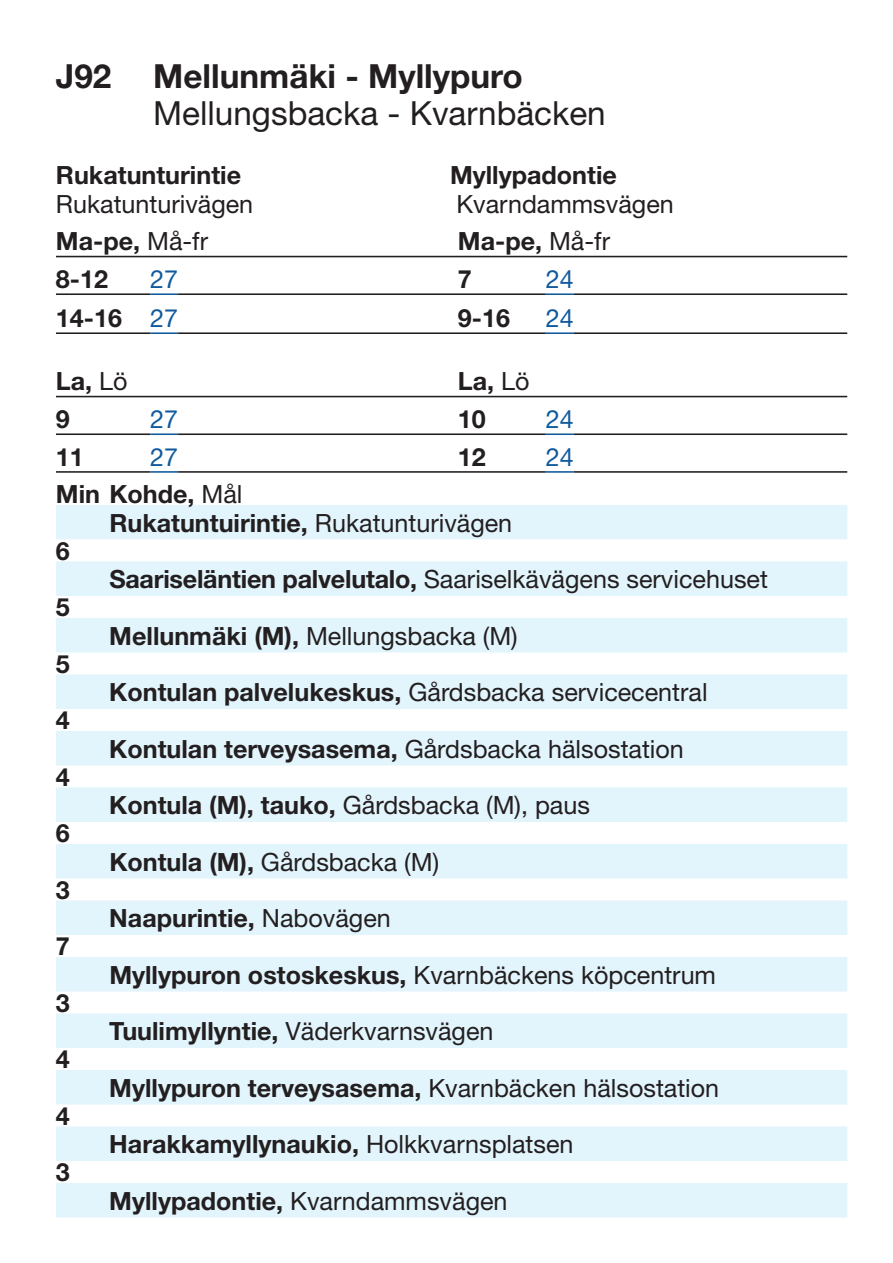
<style>
.page{position:relative;width:893px;height:1263px;background:#fff}
.page>*{position:absolute;margin:0;border:0;box-sizing:border-box;transform-origin:0 0}
.t1{font:33.3px "Helvetica Neue";color:#231f20}
.t2{font:700 33.3px "Helvetica Neue";color:#231f20}
.t3{font:25.05px "Helvetica Neue";color:#231f20}
.t4{font:700 25.05px "Helvetica Neue";color:#231f20}
.t5{font:25.05px "Helvetica Neue";color:#105a9d}
.s1{font-weight:400}
.s2{font-weight:400;color:#105a9d}
.s3{font-weight:700}
</style>
<div class="page">
<hr style="left:56px;top:256px;width:791px;height:1px;background:#231f20">
<hr style="left:56px;top:293px;width:94px;height:2px;background:#231f20">
<hr style="left:150px;top:293px;width:28px;height:2px;background:#105a9d">
<hr style="left:178px;top:293px;width:368px;height:2px;background:#231f20">
<hr style="left:546px;top:293px;width:28px;height:2px;background:#105a9d">
<hr style="left:574px;top:293px;width:273px;height:2px;background:#231f20">
<hr style="left:56px;top:396px;width:791px;height:1px;background:#231f20">
<hr style="left:56px;top:433px;width:94px;height:2px;background:#231f20">
<hr style="left:150px;top:433px;width:28px;height:2px;background:#105a9d">
<hr style="left:178px;top:433px;width:368px;height:2px;background:#231f20">
<hr style="left:546px;top:433px;width:28px;height:2px;background:#105a9d">
<hr style="left:574px;top:433px;width:273px;height:2px;background:#231f20">
<hr style="left:56px;top:471px;width:94px;height:2px;background:#231f20">
<hr style="left:150px;top:471px;width:28px;height:2px;background:#105a9d">
<hr style="left:178px;top:471px;width:368px;height:2px;background:#231f20">
<hr style="left:546px;top:471px;width:28px;height:2px;background:#105a9d">
<hr style="left:574px;top:471px;width:273px;height:2px;background:#231f20">
<div style="left:56px;top:505px;width:791px;height:34px;background:#e2f4fc"></div>
<div style="left:56px;top:561px;width:791px;height:35px;background:#e2f4fc"></div>
<div style="left:56px;top:618px;width:791px;height:34px;background:#e2f4fc"></div>
<div style="left:56px;top:674px;width:791px;height:35px;background:#e2f4fc"></div>
<div style="left:56px;top:731px;width:791px;height:34px;background:#e2f4fc"></div>
<div style="left:56px;top:787px;width:791px;height:35px;background:#e2f4fc"></div>
<div style="left:56px;top:844px;width:791px;height:35px;background:#e2f4fc"></div>
<div style="left:56px;top:900px;width:791px;height:35px;background:#e2f4fc"></div>
<div style="left:56px;top:957px;width:791px;height:35px;background:#e2f4fc"></div>
<div style="left:56px;top:1014px;width:791px;height:34px;background:#e2f4fc"></div>
<div style="left:56px;top:1070px;width:791px;height:35px;background:#e2f4fc"></div>
<div style="left:56px;top:1127px;width:791px;height:34px;background:#e2f4fc"></div>
<div style="left:56px;top:1183px;width:791px;height:35px;background:#e2f4fc"></div>
<hr style="left:56px;top:332px;width:94px;height:2px;background:#231f20">
<hr style="left:150px;top:332px;width:28px;height:2px;background:#105a9d">
<hr style="left:178px;top:332px;width:368px;height:2px;background:#231f20">
<hr style="left:546px;top:332px;width:28px;height:2px;background:#105a9d">
<hr style="left:574px;top:332px;width:273px;height:2px;background:#231f20">
<h1 class="t2" style="left:56px;top:56px;width:57px">J92</h1>
<h1 class="t2" style="left:153px;top:56px;width:371px">Mellunmäki - Myllypuro</h1>
<h1 class="t1" style="left:153px;top:93px;width:454px">Mellungsbacka - Kvarnbäcken</h1>
<p class="t4" style="left:56px;top:160px;width:187px">Rukatunturintie</p>
<p class="t4" style="left:450px;top:160px;width:168px">Myllypadontie</p>
<p class="t3" style="left:56px;top:189px;width:199px">Rukatunturivägen</p>
<p class="t3" style="left:456px;top:189px;width:219px">Kvarndammsvägen</p>
<p class="t4" style="left:56px;top:226px;width:154px">Ma-pe, <span class="s1">Må-fr</span></p>
<p class="t4" style="left:458px;top:226px;width:154px">Ma-pe, <span class="s1">Må-fr</span></p>
<p class="t4" style="left:56px;top:264px;width:54px">8-12</p>
<p class="t5" style="left:150px;top:264px;width:29px">27</p>
<p class="t4" style="left:458px;top:264px;width:15px">7</p>
<p class="t5" style="left:546px;top:264px;width:29px">24</p>
<p class="t4" style="left:56px;top:303px;width:124px">14-16 <span class="s2">27</span></p>
<p class="t4" style="left:458px;top:303px;width:54px">9-16</p>
<p class="t5" style="left:546px;top:303px;width:29px">24</p>
<p class="t4" style="left:56px;top:366px;width:73px">La, <span class="s1">Lö</span></p>
<p class="t4" style="left:458px;top:366px;width:73px">La, <span class="s1">Lö</span></p>
<p class="t4" style="left:56px;top:404px;width:15px">9</p>
<p class="t5" style="left:150px;top:404px;width:29px">27</p>
<p class="t4" style="left:458px;top:404px;width:29px">10</p>
<p class="t5" style="left:546px;top:404px;width:29px">24</p>
<p class="t4" style="left:56px;top:441px;width:29px">11</p>
<p class="t5" style="left:150px;top:442px;width:29px">27</p>
<p class="t4" style="left:458px;top:441px;width:29px">12</p>
<p class="t5" style="left:546px;top:442px;width:29px">24</p>
<p class="t4" style="left:56px;top:479px;width:188px">Min Kohde, <span class="s1">Mål</span></p>
<p class="t4" style="left:109px;top:507px;width:404px">Rukatuntuirintie, <span class="s1">Rukatunturivägen</span></p>
<p class="t4" style="left:56px;top:535px;width:15px">6</p>
<p class="t3" style="left:109px;top:564px;width:660px"><span class="s3">Saariseläntien palvelutalo,</span> Saariselkävägens servicehuset</p>
<p class="t4" style="left:56px;top:592px;width:15px">5</p>
<p class="t3" style="left:109px;top:621px;width:410px"><span class="s3">Mellunmäki (M),</span> Mellungsbacka (M)</p>
<p class="t4" style="left:56px;top:648px;width:15px">5</p>
<p class="t3" style="left:109px;top:677px;width:600px"><span class="s3">Kontulan palvelukeskus,</span> Gårdsbacka servicecentral</p>
<p class="t4" style="left:56px;top:705px;width:15px">4</p>
<p class="t3" style="left:109px;top:734px;width:576px"><span class="s3">Kontulan terveysasema,</span> Gårdsbacka hälsostation</p>
<p class="t4" style="left:56px;top:761px;width:15px">4</p>
<p class="t3" style="left:109px;top:790px;width:482px"><span class="s3">Kontula (M), tauko,</span> Gårdsbacka (M), paus</p>
<p class="t4" style="left:56px;top:818px;width:15px">6</p>
<p class="t3" style="left:109px;top:847px;width:331px"><span class="s3">Kontula (M),</span> Gårdsbacka (M)</p>
<p class="t4" style="left:56px;top:874px;width:15px">3</p>
<p class="t4" style="left:109px;top:903px;width:283px">Naapurintie, <span class="s1">Nabovägen</span></p>
<p class="t4" style="left:56px;top:931px;width:15px">7</p>
<p class="t4" style="left:109px;top:959px;width:608px">Myllypuron ostoskeskus, <span class="s1">Kvarnbäckens köpcentrum</span></p>
<p class="t4" style="left:56px;top:988px;width:15px">3</p>
<p class="t3" style="left:109px;top:1016px;width:386px"><span class="s3">Tuulimyllyntie,</span> Väderkvarnsvägen</p>
<p class="t4" style="left:56px;top:1044px;width:15px">4</p>
<p class="t4" style="left:109px;top:1072px;width:611px">Myllypuron terveysasema, <span class="s1">Kvarnbäcken hälsostation</span></p>
<p class="t4" style="left:56px;top:1101px;width:15px">4</p>
<p class="t4" style="left:109px;top:1129px;width:466px">Harakkamyllynaukio, <span class="s1">Holkkvarnsplatsen</span></p>
<p class="t4" style="left:56px;top:1157px;width:15px">3</p>
<p class="t3" style="left:109px;top:1186px;width:400px"><span class="s3">Myllypadontie,</span> Kvarndammsvägen</p>
</div>
